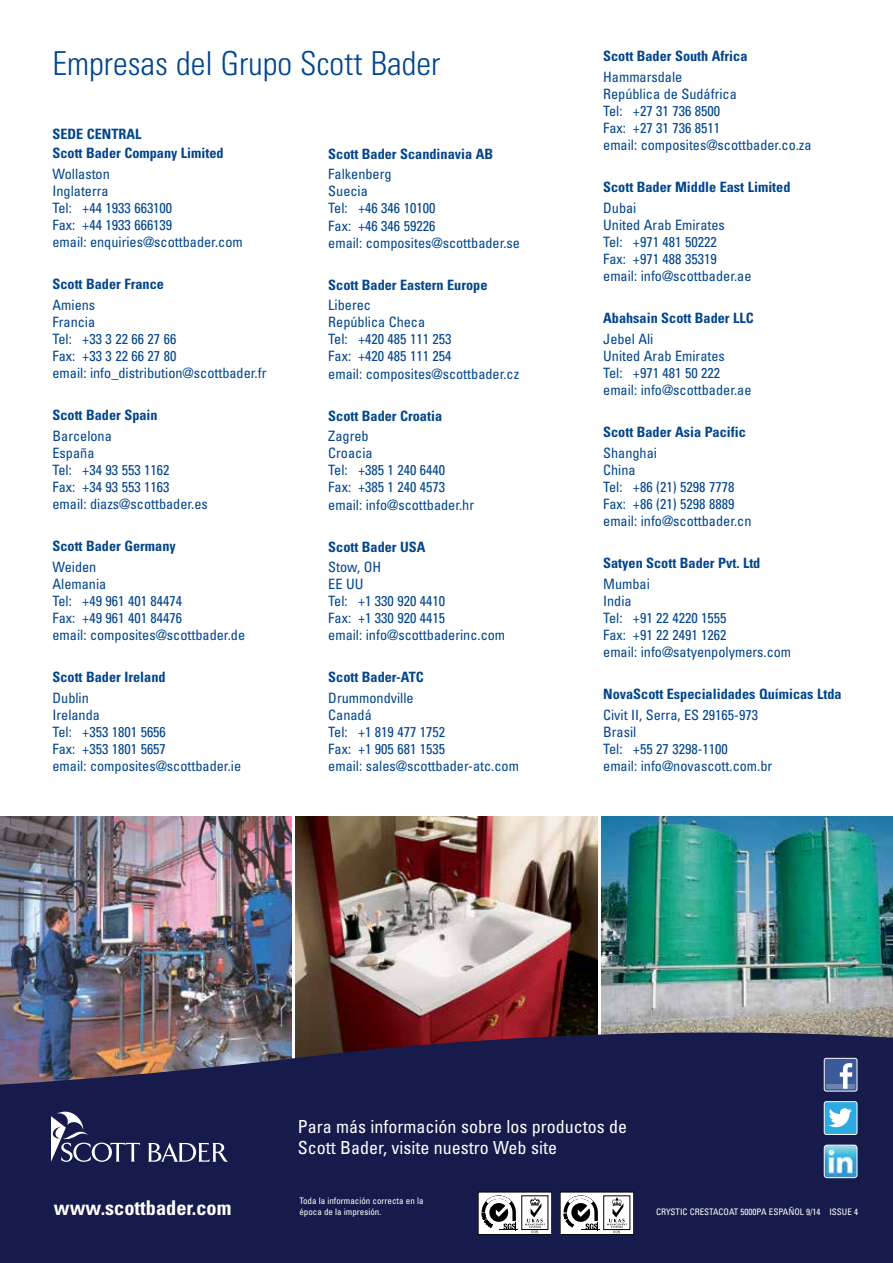
<style>
.page{position:relative;width:893px;height:1263px;background:#fff}
.page>*{position:absolute;margin:0;border:0;box-sizing:border-box;transform-origin:0 0}
.t1{font:300 condensed 33px "Univers";color:#00458d}
.t2{font:700 condensed 20.4px "Univers";color:#fff}
.t3{font:condensed 18px/21.6px "Univers";color:#fff}
.t4{font:condensed 14.25px/17.1px "Univers";color:#00458d}
.t5{font:700 condensed 14.25px/20px "Univers";color:#00458d}
.t6{font:condensed 9px/10.8px "Univers";color:#fff}
</style>
<div class="page">
<img style="left:602px;top:816px;width:291px;height:200px">
<img style="left:296px;top:816px;width:301px;height:200px">
<img style="left:0;top:816px;width:291px;height:200px">
<svg style="left:0;top:1016px;width:893px;height:247px;background:#27264f"></svg>
<svg style="left:148px;top:1142px;width:80px;height:20px"></svg>
<svg style="left:51px;top:1111px;width:89px;height:51px;background:#45486e"></svg>
<svg style="left:824px;top:1058px;width:33px;height:33px"></svg>
<div style="left:824px;top:1058px;width:33px;height:33px;border:1px solid #fff;border-radius:2px"></div>
<svg style="left:824px;top:1103px;width:33px;height:31px"></svg>
<div style="left:824px;top:1101px;width:33px;height:33px;border:1px solid #fff;border-radius:2px"></div>
<img style="left:824px;top:1145px;width:33px;height:33px">
<div style="left:824px;top:1145px;width:33px;height:33px;border:1px solid #fff;border-radius:3px"></div>
<svg style="left:562px;top:1194px;width:70px;height:38px"></svg>
<div style="left:603px;top:1196px;width:27px;height:34px;border:1px solid #000"></div>
<svg style="left:607px;top:1197px;width:20px;height:36px"></svg>
<svg style="left:564px;top:1195px;width:36px;height:36px"></svg>
<svg style="left:480px;top:1194px;width:70px;height:38px"></svg>
<svg style="left:482px;top:1195px;width:36px;height:36px"></svg>
<svg style="left:525px;top:1197px;width:20px;height:36px"></svg>
<h1 class="t1" style="left:53px;top:44px;width:389px">Empresas del Grupo Scott Bader</h1>
<p class="t5" style="left:603px;top:46px;width:146px">Scott Bader South Africa</p>
<p class="t4" style="left:603px;top:68px;width:210px">Hammarsdale<br>República de Sudáfrica<br>Tel: +27 31 736 8500<br>Fax: +27 31 736 8511<br>email: composites@scottbader.co.za</p>
<p class="t5" style="left:603px;top:177px;width:189px">Scott Bader Middle East Limited</p>
<p class="t4" style="left:603px;top:199px;width:150px">Dubai<br>United Arab Emirates<br>Tel: +971 481 50222<br>Fax: +971 488 35319 email: info@scottbader.ae</p>
<p class="t5" style="left:603px;top:308px;width:152px">Abahsain Scott Bader LLC</p>
<p class="t4" style="left:603px;top:330px;width:150px">Jebel Ali<br>United Arab Emirates<br>Tel: +971 481 50 222 email: info@scottbader.ae</p>
<p class="t5" style="left:603px;top:422px;width:144px">Scott Bader Asia Pacific</p>
<p class="t4" style="left:603px;top:444px;width:150px">Shanghai<br>China<br>Tel: +86 (21) 5298 7778<br>Fax: +86 (21) 5298 8889 email: info@scottbader.cn</p>
<p class="t5" style="left:603px;top:553px;width:159px">Satyen Scott Bader Pvt. Ltd</p>
<p class="t4" style="left:603px;top:574px;width:190px">Mumbai<br>India<br>Tel: +91 22 4220 1555<br>Fax: +91 22 2491 1262<br>email: info@satyenpolymers.com</p>
<p class="t5" style="left:603px;top:684px;width:240px">NovaScott Especialidades Químicas Ltda</p>
<p class="t4" style="left:603px;top:705px;width:171px">Civit II, Serra, ES 29165-973<br>Brasil<br>Tel: +55 27 3298-1100<br>email: info@novascott.com.br</p>
<p class="t5" style="left:53px;top:123px;width:173px">SEDE CENTRAL<br>Scott Bader Company Limited</p>
<p class="t4" style="left:53px;top:165px;width:192px">Wollaston<br>Inglaterra<br>Tel: +44 1933 663100<br>Fax: +44 1933 666139<br>email: enquiries@scottbader.com</p>
<p class="t5" style="left:53px;top:274px;width:113px">Scott Bader France</p>
<p class="t4" style="left:53px;top:296px;width:215px">Amiens<br>Francia<br>Tel: +33 3 22 66 27 66<br>Fax: +33 3 22 66 27 80<br>email: info_distribution@scottbader.fr</p>
<p class="t5" style="left:53px;top:405px;width:107px">Scott Bader Spain</p>
<p class="t4" style="left:53px;top:427px;width:157px">Barcelona<br>España<br>Tel: +34 93 553 1162<br>Fax: +34 93 553 1163<br>email: diazs@scottbader.es</p>
<p class="t5" style="left:53px;top:536px;width:125px">Scott Bader Germany</p>
<p class="t4" style="left:53px;top:558px;width:194px">Weiden<br>Alemania<br>Tel: +49 961 401 84474<br>Fax: +49 961 401 84476<br>email: composites@scottbader.de</p>
<p class="t5" style="left:53px;top:667px;width:115px">Scott Bader Ireland</p>
<p class="t4" style="left:53px;top:689px;width:190px">Dublin<br>Irelanda<br>Tel: +353 1801 5656<br>Fax: +353 1801 5657<br>email: composites@scottbader.ie</p>
<p class="t5" style="left:328px;top:143px;width:166px">Scott Bader Scandinavia AB</p>
<p class="t4" style="left:328px;top:165px;width:193px">Falkenberg<br>Suecia<br>Tel: +46 346 10100<br>Fax: +46 346 59226<br>email: composites@scottbader.se</p>
<p class="t5" style="left:328px;top:274px;width:161px">Scott Bader Eastern Europe</p>
<p class="t4" style="left:328px;top:296px;width:193px">Liberec<br>República Checa<br>Tel: +420 485 111 253<br>Fax: +420 485 111 254<br>email: composites@scottbader.cz</p>
<p class="t5" style="left:328px;top:405px;width:115px">Scott Bader Croatia</p>
<p class="t4" style="left:328px;top:427px;width:147px">Zagreb<br>Croacia<br>Tel: +385 1 240 6440<br>Fax: +385 1 240 4573 email: info@scottbader.hr</p>
<p class="t5" style="left:328px;top:536px;width:99px">Scott Bader USA</p>
<p class="t4" style="left:328px;top:558px;width:178px">Stow, OH<br>EE UU<br>Tel: +1 330 920 4410<br>Fax: +1 330 920 4415<br>email: info@scottbaderinc.com</p>
<p class="t5" style="left:328px;top:667px;width:97px">Scott Bader-ATC</p>
<p class="t4" style="left:328px;top:689px;width:192px">Drummondville<br>Canadá<br>Tel: +1 819 477 1752<br>Fax: +1 905 681 1535<br>email: sales@scottbader-atc.com</p>
<p class="t3" style="left:298px;top:1115px;width:331px">Para más información sobre los productos de<br>Scott Bader, visite nuestro Web site</p>
<p class="t6" style="left:299px;top:1195px;width:126px">Toda la información correcta en la época de la impresión.</p>
<h2 class="t2" style="left:54px;top:1195px;width:179px">www.scottbader.com</h2>
<p class="t6" style="left:656px;top:1206px;width:119px">CRYSTIC CRESTACOAT 5000PA espa</p>
<p class="t6" style="left:788px;top:1206px;width:71px">ñol 9/14 ISSUE 4</p>
</div>
